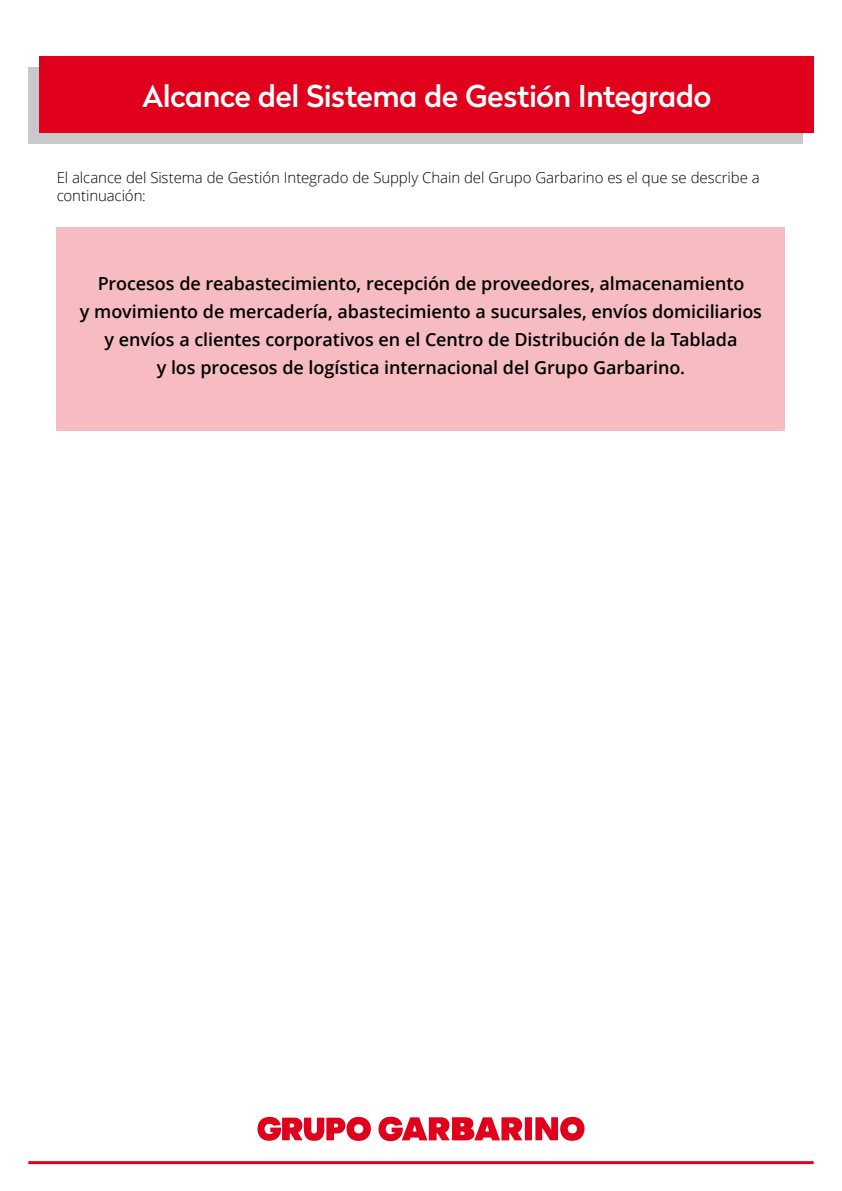
<style>
.page{position:relative;width:842px;height:1191px;background:#fff}
.page>*{position:absolute;margin:0;border:0;box-sizing:border-box;transform-origin:0 0}
.t1{font:500 30px "Radikal";letter-spacing:-.015em;color:#fff}
.t2{font:600 18px/28px "Open Sans";letter-spacing:-.005em;color:#000;text-align:center}
.t3{font:300 15px/18px "Open Sans";letter-spacing:-.005em;color:#000}
</style>
<div class="page">
<div style="left:57px;top:227px;width:728px;height:203px;background:#f6bcc1"></div>
<div style="left:525px;top:1117px;width:7px;height:23px;background:#e0001b"></div>
<svg style="left:535px;top:1116px;width:49px;height:24px"></svg>
<svg style="left:378px;top:1116px;width:144px;height:25px"></svg>
<svg style="left:257px;top:1117px;width:114px;height:23px"></svg>
<hr style="left:28px;top:1161px;width:786px;height:3px;background:#e0001b">
<div style="left:28px;top:68px;width:774px;height:76px;background:#c7c9ca"></div>
<div style="left:40px;top:57px;width:774px;height:76px;background:#e0001b"></div>
<h1 class="t1" style="left:142px;top:75px;width:571px">Alcance del Sistema de Gestión Integrado</h1>
<p class="t3" style="left:57px;top:168px;width:705px">El alcance del Sistema de Gestión Integrado de Supply Chain del Grupo Garbarino es el que se describe a continuación:</p>
<p class="t2" style="left:80px;top:269px;width:684px">Procesos de reabastecimiento, recepción de proveedores, almacenamiento<br>y movimiento de mercadería, abastecimiento a sucursales, envíos domiciliarios y envíos a clientes corporativos en el Centro de Distribución de la Tablada<br>y los procesos de logística internacional del Grupo Garbarino.</p>
</div>
